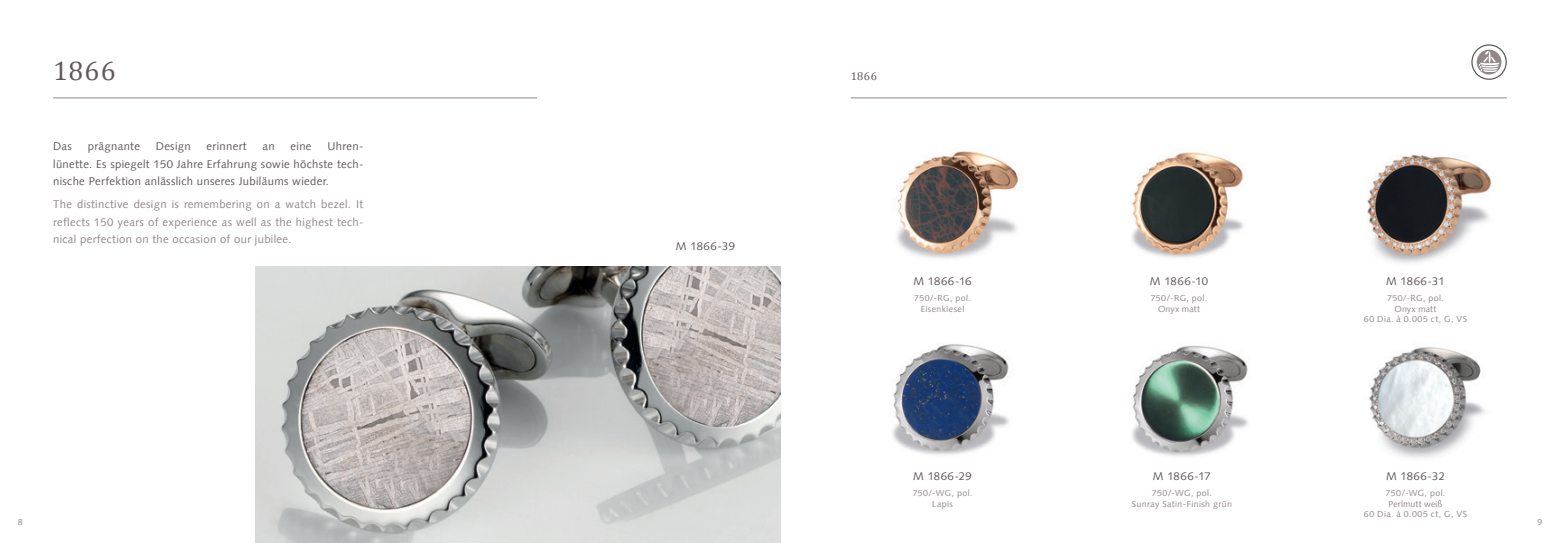
<style>
.page{position:relative;width:1560px;height:543px;background:#fff}
.page>*{position:absolute;margin:0;border:0;box-sizing:border-box;transform-origin:0 0}
.t1{font:26.88px "Cambria";color:#61585a}
.t2{font:11.25px/17.5px "Syntax Com";letter-spacing:.03em;color:#61585a;text-align:justify}
.t3{font:11.25px/17.5px "Syntax Com";letter-spacing:.03em;color:#928788;text-align:justify}
.t4{font:11.25px "Cambria";color:#61585a}
.t5{font:8.75px/10.5px "Syntax Com";letter-spacing:.045em;color:#928788;text-align:center}
</style>
<div class="page">
<hr style="left:53px;top:97px;width:484px;height:1px;background:#928788">
<img style="left:255px;top:266px;width:525px;height:276px">
<hr style="left:850px;top:97px;width:656px;height:1px;background:#928788">
<img style="left:1131px;top:152px;width:113px;height:106px">
<img style="left:896px;top:149px;width:122px;height:110px">
<div style="left:1470px;top:44px;width:36px;height:36px;border:1px solid #61585a;border-radius:50%"></div>
<svg style="left:1476px;top:50px;width:25px;height:24px"></svg>
<svg style="left:1478px;top:51px;width:21px;height:21px"></svg>
<img style="left:892px;top:344px;width:117px;height:111px">
<img style="left:1367px;top:154px;width:125px;height:109px">
<img style="left:1369px;top:347px;width:116px;height:111px">
<img style="left:1132px;top:346px;width:116px;height:111px">
<h1 class="t1" style="left:53px;top:55px;width:64px">1866</h1>
<p class="t2" style="left:53px;top:138px;width:312px;text-indent:274px">Uhren&shy;lünette. Es spiegelt 150 Jahre Erfahrung sowie höchste tech&shy;nische Perfektion anlässlich unseres Jubiläums wieder.</p>
<p class="t3" style="left:53px;top:195px;width:312px">The distinctive design is remembering on a watch bezel. It reflects 150 years of experience as well as the highest tech&shy;nical perfection on the occasion of our jubilee.</p>
<p class="t2" style="left:53px;top:138px;width:20px">Das</p>
<p class="t2" style="left:88px;top:138px;width:54px">prägnante</p>
<p class="t2" style="left:156px;top:138px;width:36px">Design</p>
<p class="t2" style="left:207px;top:138px;width:41px">erinnert</p>
<p class="t2" style="left:262px;top:138px;width:14px">an</p>
<p class="t2" style="left:290px;top:138px;width:23px">eine</p>
<p class="t2" style="left:676px;top:237px;width:60px">M 1866-39</p>
<p class="t4" style="left:850px;top:69px;width:28px">1866</p>
<p class="t2" style="left:913px;top:272px;width:59px">M 1866-16</p>
<p class="t5" style="left:914px;top:292px;width:58px">750/-RG, pol.<br>Eisenkiesel</p>
<p class="t2" style="left:1149px;top:272px;width:60px">M 1866-10</p>
<p class="t5" style="left:1150px;top:292px;width:58px">750/-RG, pol.<br>Onyx matt</p>
<p class="t2" style="left:1385px;top:272px;width:60px">M 1866-31</p>
<p class="t5" style="left:1363px;top:292px;width:105px">750/-RG, pol.<br>Onyx matt<br>60 Dia. à 0.005 ct, G, VS</p>
<p class="t2" style="left:913px;top:467px;width:60px">M 1866-29</p>
<p class="t5" style="left:912px;top:487px;width:61px">750/-WG, pol.<br>Lapis</p>
<p class="t2" style="left:1152px;top:467px;width:59px">M 1866-17</p>
<p class="t5" style="left:1131px;top:487px;width:102px">750/-WG, pol.<br>Sunray Satin-Finish grün</p>
<p class="t2" style="left:1385px;top:467px;width:60px">M 1866-32</p>
<p class="t5" style="left:1363px;top:487px;width:105px">750/-WG, pol.<br>Perlmutt weiß<br>60 Dia. à 0.005 ct, G, VS</p>
<p class="t5" style="left:18px;top:516px;width:6px">8</p>
<p class="t5" style="left:1536px;top:516px;width:6px">9</p>
</div>
